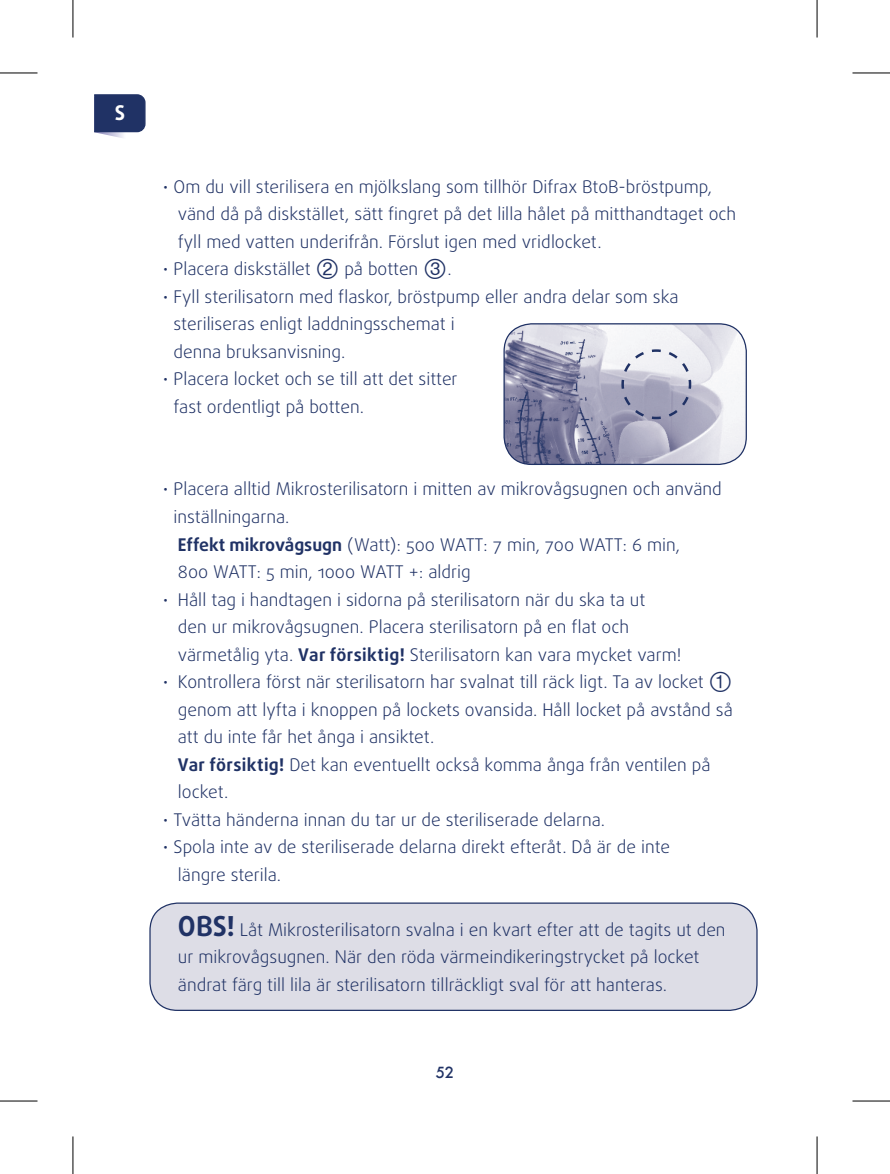
<style>
.page{position:relative;width:890px;height:1174px;background:#fff}
.page>*{position:absolute;margin:0;border:0;box-sizing:border-box;transform-origin:0 0}
.t1{font:700 20.25px "Daxline Pro";color:#fff}
.t2{font:300 17.5px/27.5px "Daxline Pro";color:#203265}
.t3{font:500 15px "Futura";color:#203265}
.s1{font-family:"Circle Frame";font-weight:400;font-size:27.5px}
.s2{font-weight:700}
.s3{font-weight:700;font-size:27.5px}
</style>
<div class="page">
<svg style="left:94px;top:132px;width:45px;height:6px"></svg>
<svg style="left:94px;top:94px;width:52px;height:38px;background:#263869"></svg>
<div style="left:150px;top:903px;width:607px;height:107px;background:#dddde6;border-radius:28px"></div>
<div style="left:149px;top:902px;width:609px;height:108px;border:1px solid #203265;border-radius:28px"></div>
<img style="left:504px;top:324px;width:242px;height:140px">
<div style="left:503px;top:323px;width:244px;height:142px;border:1px solid #203265;border-radius:28px"></div>
<svg style="left:620px;top:348px;width:73px;height:72px"></svg>
<svg style="left:816px;top:0;width:1px;height:38px"></svg>
<svg style="left:816px;top:1136px;width:1px;height:37px"></svg>
<hr style="left:0;top:73px;width:38px;height:1px;background:#000">
<hr style="left:852px;top:73px;width:38px;height:1px;background:#000">
<hr style="left:0;top:1100px;width:38px;height:1px;background:#000">
<hr style="left:852px;top:1100px;width:38px;height:1px;background:#000">
<hr style="left:73px;top:0;width:1px;height:38px;background:#000">
<hr style="left:73px;top:1136px;width:1px;height:37px;background:#000">
<hr style="left:817px;top:0;width:1px;height:38px;background:#000">
<hr style="left:817px;top:1136px;width:1px;height:37px;background:#000">
<p class="t1" style="left:115px;top:99px;width:12px">S</p>
<p class="t2" style="left:178px;top:173px;width:560px;text-indent:-15px">• Om du vill sterilisera en mjölkslang som tillhör Difrax BtoB-bröstpump, vänd då på diskstället, sätt fingret på det lilla hålet på mitthandtaget och fyll med vatten underifrån. Förslut igen med vridlocket.</p>
<p class="t2" style="left:163px;top:255px;width:290px">• Placera diskstället <span class="s1">2</span> på botten <span class="s1">3</span>.</p>
<p class="t2" style="left:174px;top:283px;width:507px;text-indent:-11px">• Fyll sterilisatorn med flaskor, bröstpump eller andra delar som ska steriliseras enligt laddningsschemat i<br>denna bruksanvisning.</p>
<p class="t2" style="left:174px;top:365px;width:286px;text-indent:-11px">• Placera locket och se till att det sitter fast ordentligt på botten.</p>
<p class="t2" style="left:174px;top:475px;width:550px;text-indent:-11px">• Placera alltid Mikrosterilisatorn i mitten av mikrovågsugnen och använd inställningarna.<br><span class="s2">Effekt mikrovågsugn</span> (Watt): 500 WATT: 7 min, 700 WATT: 6 min,<br>800 WATT: 5 min, 1000 WATT +: aldrig</p>
<p class="t2" style="left:178px;top:585px;width:505px;text-indent:-15px">• Håll tag i handtagen i sidorna på sterilisatorn när du ska ta ut<br>den ur mikrovågsugnen. Placera sterilisatorn på en flat och värmetålig yta. <span class="s2">Var försiktig!</span> Sterilisatorn kan vara mycket varm!</p>
<p class="t2" style="left:178px;top:668px;width:556px;text-indent:-15px">• Kontrollera först när sterilisatorn har svalnat till räck ligt. Ta av locket <span class="s1">1 </span>genom att lyfta i knoppen på lockets ovansida. Håll locket på avstånd så att du inte får het ånga i ansiktet.<br><span class="s2">Var försiktig!</span> Det kan eventuellt också komma ånga från ventilen på locket.</p>
<p class="t2" style="left:163px;top:805px;width:444px">• Tvätta händerna innan du tar ur de steriliserade delarna.</p>
<p class="t2" style="left:178px;top:833px;width:494px;text-indent:-15px">• Spola inte av de steriliserade delarna direkt efteråt. Då är de inte längre sterila.</p>
<p class="t2" style="left:178px;top:915px;width:549px"><span class="s3">OBS!</span> Låt Mikrosterilisatorn svalna i en kvart efter att de tagits ut den ur mikrovågsugnen. När den röda värmeindikeringstrycket på locket ändrat färg till lila är sterilisatorn tillräckligt sval för att hanteras.</p>
<p class="t3" style="left:436px;top:1061px;width:20px">52</p>
</div>
